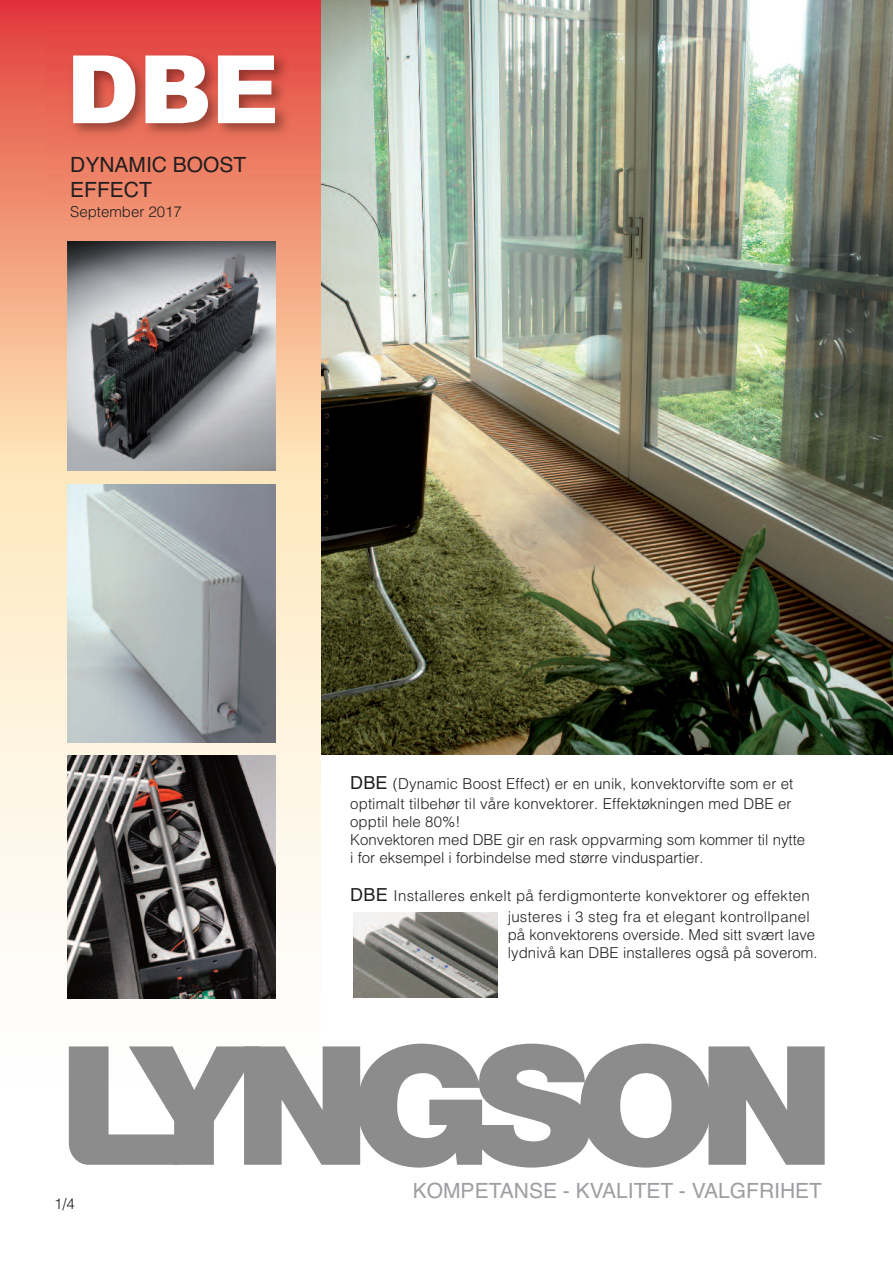
<style>
.page{position:relative;width:893px;height:1263px;background:#fff}
.page>*{position:absolute;margin:0;border:0;box-sizing:border-box;transform-origin:0 0}
.t1{font:900 94.5px "Arial";color:#fff}
.t2{font:21px "Helvetica";color:#9d9fa2}
.t3{font:21px/25.2px "Helvetica";color:#231f20}
.t4{font:300 15px/18px "Helvetica";letter-spacing:.01em;color:#231f20}
.s1{font-weight:400;font-size:18px}
</style>
<div class="page">
<img style="left:321px;top:0;width:572px;height:754px">
<svg style="left:0;top:0;width:321px;height:1112px"></svg>
<img style="left:46px;top:30px;width:350px;height:162px">
<svg style="left:69px;top:1043px;width:756px;height:124px"></svg>
<img style="left:67px;top:241px;width:209px;height:230px">
<img style="left:67px;top:755px;width:209px;height:243px">
<img style="left:67px;top:484px;width:209px;height:258px">
<img style="left:353px;top:912px;width:144px;height:85px">
<h1 class="t1" style="left:66px;top:35px;width:215px">DBE</h1>
<h2 class="t3" style="left:70px;top:152px;width:178px">DYNAMIC BOOST<br>EFFECT</h2>
<p class="t4" style="left:70px;top:202px;width:113px">September 2017</p>
<p class="t4" style="left:54px;top:1193px;width:22px">1/4</p>
<p class="t4" style="left:350px;top:772px;width:445px;line-height:20.1px"><span class="s1">DBE</span> (Dynamic Boost Effect) er en unik, konvektorvifte som er et optimalt tilbehør til våre konvektorer. Effektøkningen med DBE er</p>
<p class="t4" style="left:350px;top:811px;width:457px">opptil hele 80%!<br>Konvektoren med DBE gir en rask oppvarming som kommer til nytte i for eksempel i forbindelse med større vinduspartier.</p>
<p class="t4" style="left:350px;top:885px;width:461px;line-height:20.1px;text-align:right"><span class="s1">DBE</span> Installeres enkelt på ferdigmonterte konvektorer og effekten justeres i 3 steg fra et elegant kontrollpanel</p>
<p class="t4" style="left:508px;top:924px;width:311px">på konvektorens overside. Med sitt svært lave lydnivå kan DBE installeres også på soverom.</p>
<h2 class="t2" style="left:413px;top:1179px;width:411px">KOMPETANSE - KVALITET - VALGFRIHET</h2>
</div>
